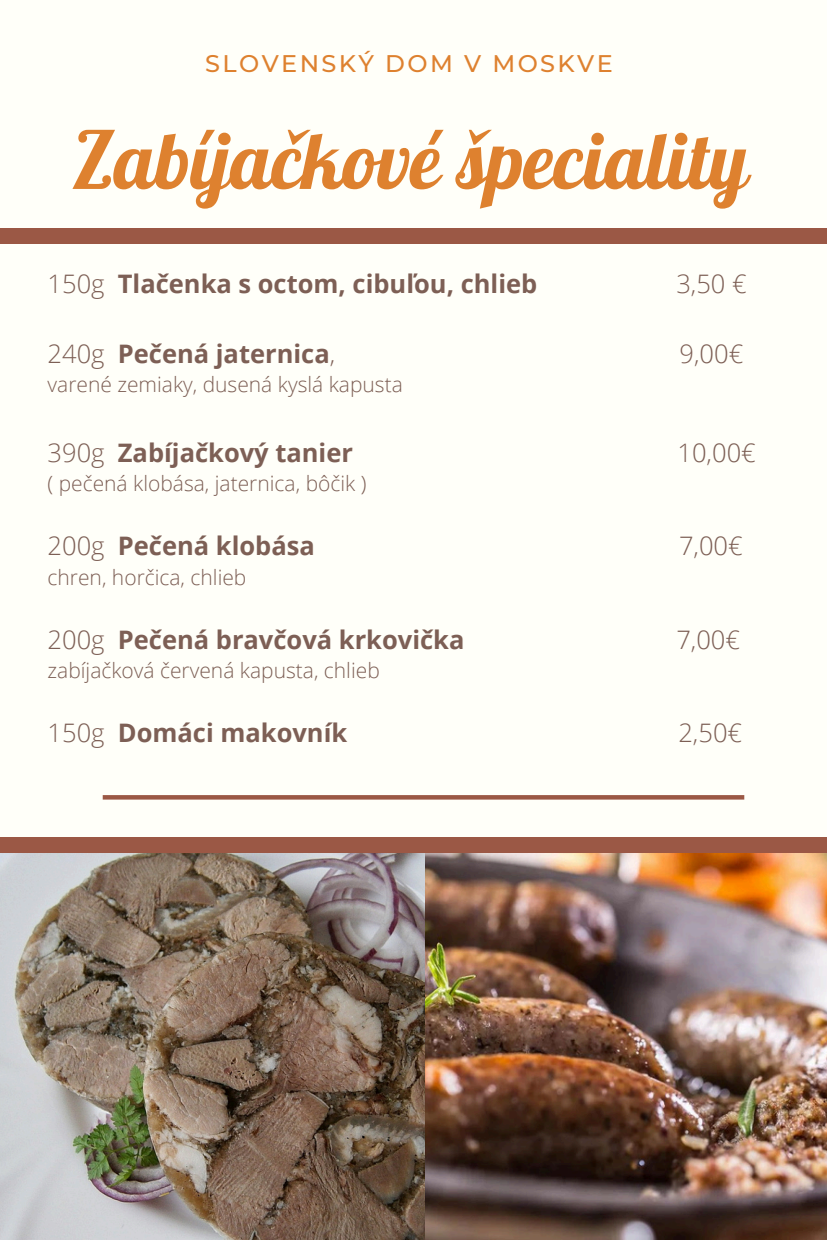
<style>
.page{position:relative;width:827px;height:1240px;background:#fffff9}
.page>*{position:absolute;margin:0;border:0;box-sizing:border-box;transform-origin:0 0}
.t1{font:78.9px "Pattaya";color:#de812f}
.t2{font:700 25.5px "Open Sans";color:#7d5f55}
.t3{font:300 25.5px "Open Sans";color:#7d5f55}
.t4{font:500 24px "Montserrat";letter-spacing:.1em;color:#de812f}
.t5{font:300 21px "Open Sans";color:#7d5f55}
.s1{font-weight:300}
</style>
<div class="page">
<img style="left:0;top:852px;width:827px;height:388px">
<div style="left:0;top:228px;width:827px;height:16px;background:#9b5845"></div>
<div style="left:0;top:837px;width:827px;height:15px;background:#9b5845"></div>
<svg style="left:103px;top:795px;width:641px;height:4px;background:#9d5b49"></svg>
<h2 class="t4" style="left:205px;top:48px;width:409px">SLOVENSKÝ DOM V MOSKVE</h2>
<h1 class="t1" style="left:72px;top:109px;width:678px">Zabíjačkové špeciality</h1>
<h3 class="t2" style="left:48px;top:266px;width:491px"><span class="s1">150g</span> Tlačenka s octom, cibuľou, chlieb</h3>
<h3 class="t3" style="left:676px;top:266px;width:72px">3,50 €</h3>
<p class="t2" style="left:48px;top:336px;width:289px"><span class="s1">240g</span> Pečená jaternica<span class="s1">,</span></p>
<p class="t3" style="left:680px;top:336px;width:65px">9,00€</p>
<p class="t5" style="left:48px;top:370px;width:357px">varené zemiaky, dusená kyslá kapusta</p>
<p class="t2" style="left:48px;top:435px;width:307px"><span class="s1">390g</span> Zabíjačkový tanier</p>
<p class="t3" style="left:677px;top:435px;width:80px">10,00€</p>
<p class="t5" style="left:48px;top:469px;width:320px">( pečená klobása, jaternica, bôčik )</p>
<p class="t2" style="left:48px;top:528px;width:269px"><span class="s1">200g</span> Pečená klobása</p>
<p class="t3" style="left:679px;top:528px;width:65px">7,00€</p>
<p class="t5" style="left:48px;top:562px;width:200px">chren, horčica, chlieb</p>
<p class="t2" style="left:48px;top:621px;width:418px"><span class="s1">200g</span> Pečená bravčová krkovička</p>
<p class="t3" style="left:676px;top:621px;width:65px">7,00€</p>
<p class="t5" style="left:48px;top:655px;width:334px">zabíjačková červená kapusta, chlieb</p>
<h3 class="t2" style="left:48px;top:715px;width:301px"><span class="s1">150g</span> Domáci makovník</h3>
<h3 class="t3" style="left:678px;top:715px;width:65px">2,50€</h3>
</div>
